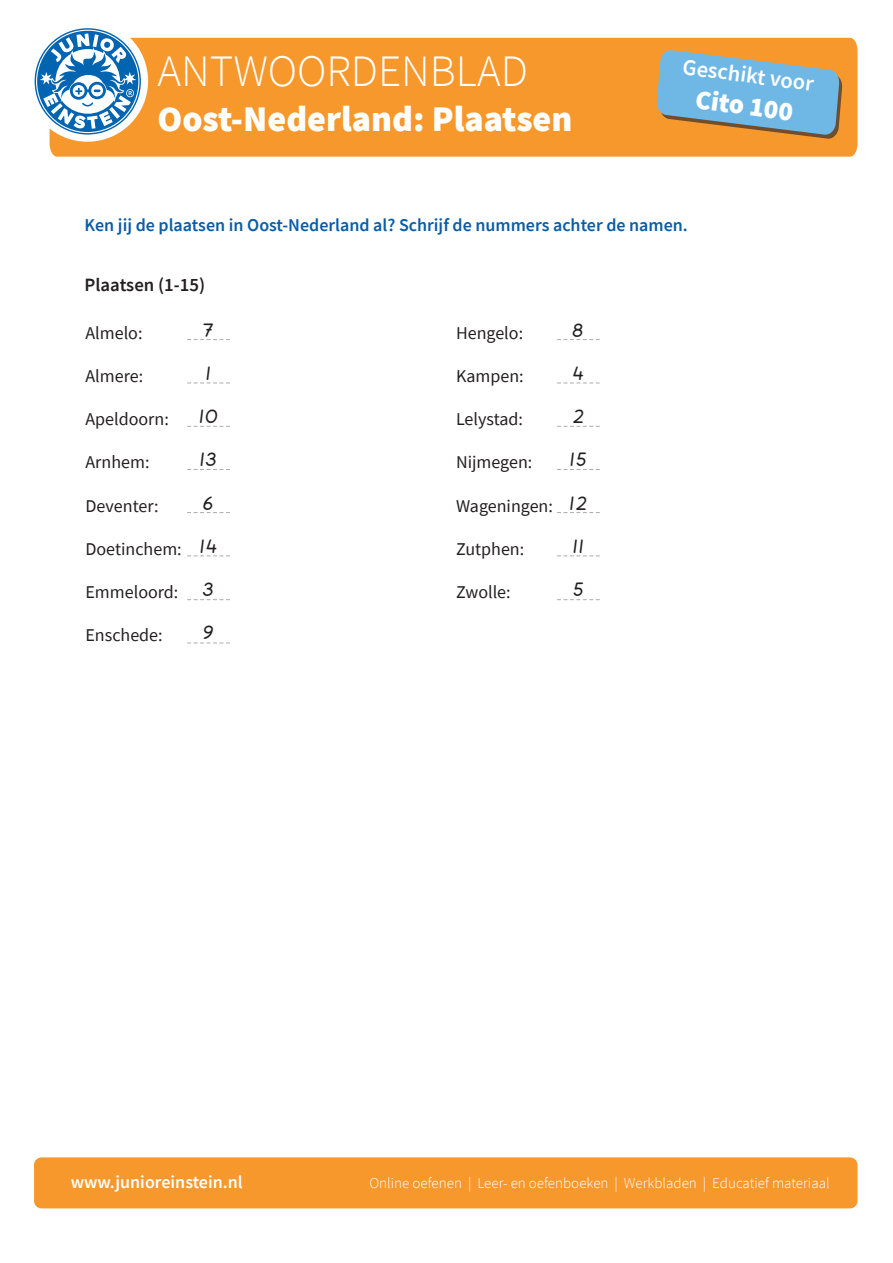
<style>
.page{position:relative;width:893px;height:1263px;background:#fff}
.page>*{position:absolute;margin:0;border:0;box-sizing:border-box;transform-origin:0 0}
.t1{font:300 45px "Source Sans Pro";color:#fff}
.t2{font:900 36px "Source Sans Pro";color:#fff}
.t3{font:27px/43.2px "JE blokletters basis Regular";color:#231f20}
.t4{font:900 27px "Source Sans Pro";color:#fff}
.t5{font:600 22.5px "Source Sans Pro";color:#fff}
.t6{font:600 18.75px "Source Sans Pro";color:#231f20}
.t7{font:18px "Source Sans Pro";color:#231f20}
.t8{font:600 18px "Source Sans Pro";color:#0a5da7}
.t9{font:600 18px "Source Sans Pro";color:#fff}
.t10{font:300 15px "Source Sans Pro";color:#fff}
</style>
<div class="page">
<div style="left:34px;top:1157px;width:823px;height:51px;background:#f7982c;border-radius:8px"></div>
<svg style="left:187px;top:555px;width:43px;height:1px"></svg>
<svg style="left:187px;top:643px;width:43px;height:1px"></svg>
<svg style="left:187px;top:383px;width:43px;height:1px"></svg>
<svg style="left:187px;top:426px;width:43px;height:1px"></svg>
<svg style="left:187px;top:469px;width:43px;height:1px"></svg>
<svg style="left:187px;top:512px;width:43px;height:1px"></svg>
<svg style="left:187px;top:599px;width:43px;height:1px"></svg>
<svg style="left:187px;top:339px;width:43px;height:1px"></svg>
<svg style="left:557px;top:383px;width:43px;height:1px"></svg>
<svg style="left:557px;top:426px;width:43px;height:1px"></svg>
<svg style="left:557px;top:469px;width:43px;height:1px"></svg>
<svg style="left:557px;top:512px;width:43px;height:1px"></svg>
<svg style="left:557px;top:339px;width:43px;height:1px"></svg>
<svg style="left:557px;top:555px;width:43px;height:1px"></svg>
<svg style="left:557px;top:599px;width:43px;height:1px"></svg>
<div style="left:50px;top:38px;width:807px;height:119px;background:#f7982c"></div>
<div style="left:27px;top:20px;width:121px;height:122px;background:#fff;border-radius:50%"></div>
<svg style="left:35px;top:28px;width:106px;height:107px"></svg>
<svg style="left:656px;top:50px;width:187px;height:89px;background:#91aaad"></svg>
<h1 class="t1" style="left:158px;top:44px;width:372px">ANTWOORDENBLAD</h1>
<h2 class="t2" style="left:158px;top:94px;width:416px">Oost-Nederland: Plaatsen</h2>
<p class="t5" style="left:685px;top:51px;width:133px;rotate:8deg">Geschikt voor</p>
<h3 class="t4" style="left:698px;top:80px;width:100px;rotate:8deg">Cito 100</h3>
<p class="t8" style="left:85px;top:213px;width:605px">Ken jij de plaatsen in Oost-Nederland al? Schrijf de nummers achter de namen.</p>
<p class="t6" style="left:85px;top:273px;width:122px">Plaatsen (1-15)</p>
<h3 class="t3" style="left:199px;top:310px;width:21px">7<br>1<br>10<br>13<br>6<br>14<br>3<br>9</h3>
<h3 class="t3" style="left:569px;top:310px;width:20px;text-align:justify">8<br>4<br>2<br>15<br>12<br>11<br>5</h3>
<p class="t7" style="left:85px;top:321px;width:59px">Almelo:</p>
<p class="t7" style="left:85px;top:364px;width:59px">Almere:</p>
<p class="t7" style="left:85px;top:408px;width:85px">Apeldoorn:</p>
<p class="t7" style="left:85px;top:451px;width:66px">Arnhem:</p>
<p class="t7" style="left:85px;top:494px;width:75px">Deventer:</p>
<p class="t7" style="left:85px;top:537px;width:98px">Doetinchem:</p>
<p class="t7" style="left:85px;top:580px;width:94px">Emmeloord:</p>
<p class="t7" style="left:85px;top:624px;width:79px">Enschede:</p>
<p class="t7" style="left:456px;top:321px;width:69px">Hengelo:</p>
<p class="t7" style="left:456px;top:364px;width:69px">Kampen:</p>
<p class="t7" style="left:456px;top:408px;width:68px">Lelystad:</p>
<p class="t7" style="left:456px;top:451px;width:78px">Nijmegen:</p>
<p class="t7" style="left:456px;top:494px;width:98px">Wageningen:</p>
<p class="t7" style="left:456px;top:537px;width:70px">Zutphen:</p>
<p class="t7" style="left:456px;top:580px;width:56px">Zwolle:</p>
<p class="t9" style="left:71px;top:1170px;width:174px">www.junioreinstein.nl</p>
<p class="t10" style="left:369px;top:1174px;width:462px">Online oefenen | Leer- en oefenboeken | Werkbladen | Educatief materiaal</p>
</div>
